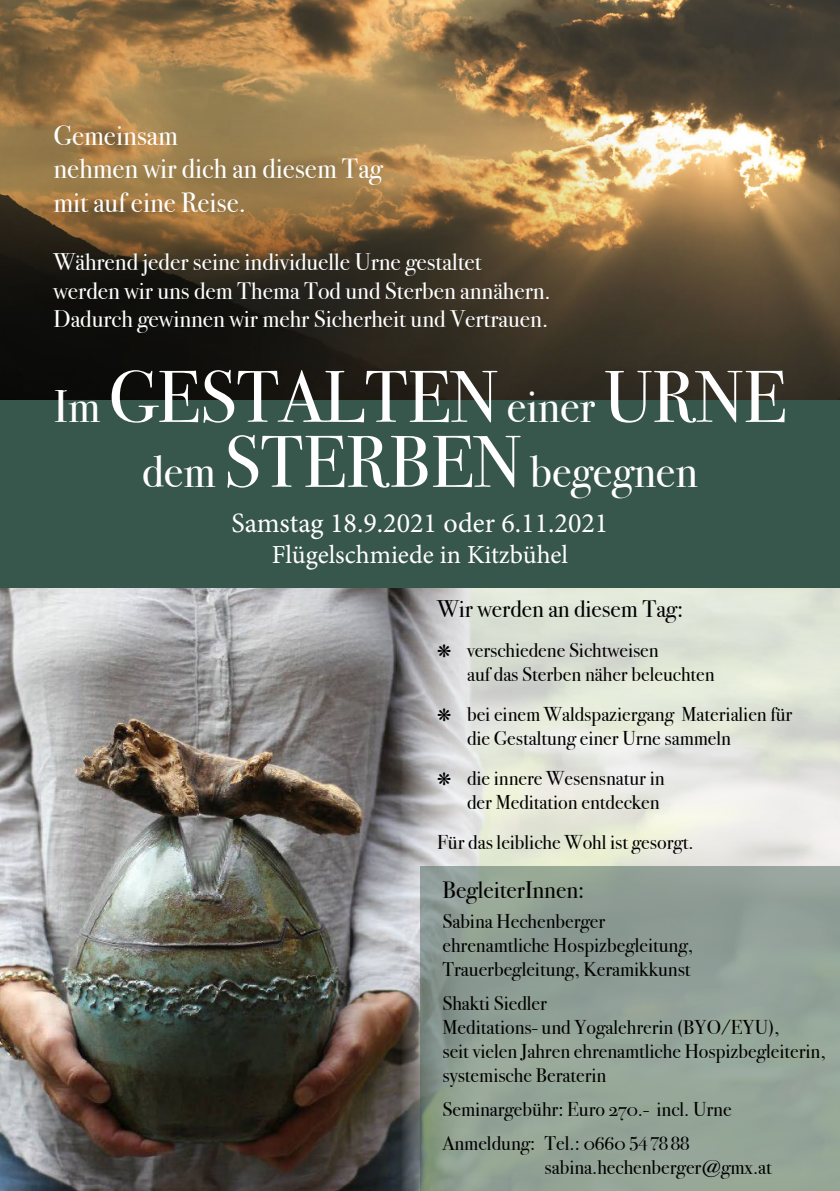
<style>
.page{position:relative;width:840px;height:1191px;background:#fff}
.page>*{position:absolute;margin:0;border:0;box-sizing:border-box;transform-origin:0 0}
.t1{font:73.2px "Bodoni Svty Two OSITCTT";color:#fff}
.t2{font:45.4px "Bodoni Svty Two OSITCTT";color:#fff}
.t3{font:28px/33.6px "Bodoni Svty Two OSITCTT";color:#fff}
.t4{font:28px "Minion Pro";color:#fff}
.t5{font:26px "Minion Pro";color:#fff}
.t6{font:24px/28.8px "Bodoni Svty Two OSITCTT";color:#fff}
.t7{font:24px "Bodoni Svty Two OSITCTT";color:#000}
.t8{font:20px/24px "Bodoni Svty Two OSITCTT";color:#000}
.s1{font-size:45.4px}
.s2{font-size:73.2px}
</style>
<div class="page">
<img style="left:803px;top:0;width:36px;height:401px">
<img style="left:0;top:595px;width:401px;height:596px">
<svg style="left:401px;top:588px;width:438px;height:603px;background:#d8dbd2"></svg>
<div style="left:0;top:0;width:803px;height:595px;background:#000;opacity:.25"></div>
<div style="left:420px;top:866px;width:419px;height:325px;background:#93a397"></div>
<div style="left:0;top:401px;width:839px;height:187px;background:#37564c"></div>
<h3 class="t3" style="left:54px;top:118px;width:330px">Gemeinsam<br>nehmen wir dich an diesem Tag mit auf eine Reise.</h3>
<p class="t6" style="left:54px;top:247px;width:498px">Während jeder seine individuelle Urne gestaltet werden wir uns dem Thema Tod und Sterben annähern.<br>Dadurch gewinnen wir mehr Sicherheit und Vertrauen.</p>
<h1 class="t1" style="left:54px;top:353px;width:733px"><span class="s1">Im</span> GESTALTEN <span class="s1">einer</span> URNE</h1>
<h2 class="t2" style="left:142px;top:444px;width:556px">dem <span class="s2">STERBEN</span> begegnen</h2>
<h3 class="t4" style="left:231px;top:504px;width:378px">Samstag 18.9.2021 oder 6.11.2021</h3>
<h3 class="t5" style="left:272px;top:537px;width:297px">Flügelschmiede in Kitzbühel</h3>
<p class="t7" style="left:437px;top:594px;width:248px">Wir werden an diesem Tag:</p>
<p class="t8" style="left:467px;top:638px;width:249px;text-indent:-30px">❋ verschiedene Sichtweisen<br>auf das Sterben näher beleuchten</p>
<p class="t8" style="left:467px;top:702px;width:326px;text-indent:-30px">❋ bei einem Waldspaziergang Materialien für die Gestaltung einer Urne sammeln</p>
<p class="t8" style="left:437px;top:766px;width:229px;text-align:right">❋ die innere Wesensnatur in der Meditation entdecken</p>
<p class="t8" style="left:437px;top:830px;width:258px">Für das leibliche Wohl ist gesorgt.</p>
<p class="t7" style="left:442px;top:875px;width:143px">BegleiterInnen:</p>
<p class="t8" style="left:442px;top:909px;width:252px">Sabina Hechenberger ehrenamtliche Hospizbegleitung,<br>Trauerbegleitung, Keramikkunst</p>
<p class="t8" style="left:442px;top:991px;width:384px">Shakti Siedler<br>Meditations- und Yogalehrerin (BYO/EYU),<br>seit vielen Jahren ehrenamtliche Hospizbegleiterin, systemische Beraterin</p>
<p class="t8" style="left:442px;top:1092px;width:290px;line-height:34px">Seminargebühr: Euro 270.- incl. Urne<br>Anmeldung: Tel.: 0660 54 78 88</p>
<p class="t8" style="left:544px;top:1155px;width:229px">sabina.hechenberger@gmx.at</p>
</div>
